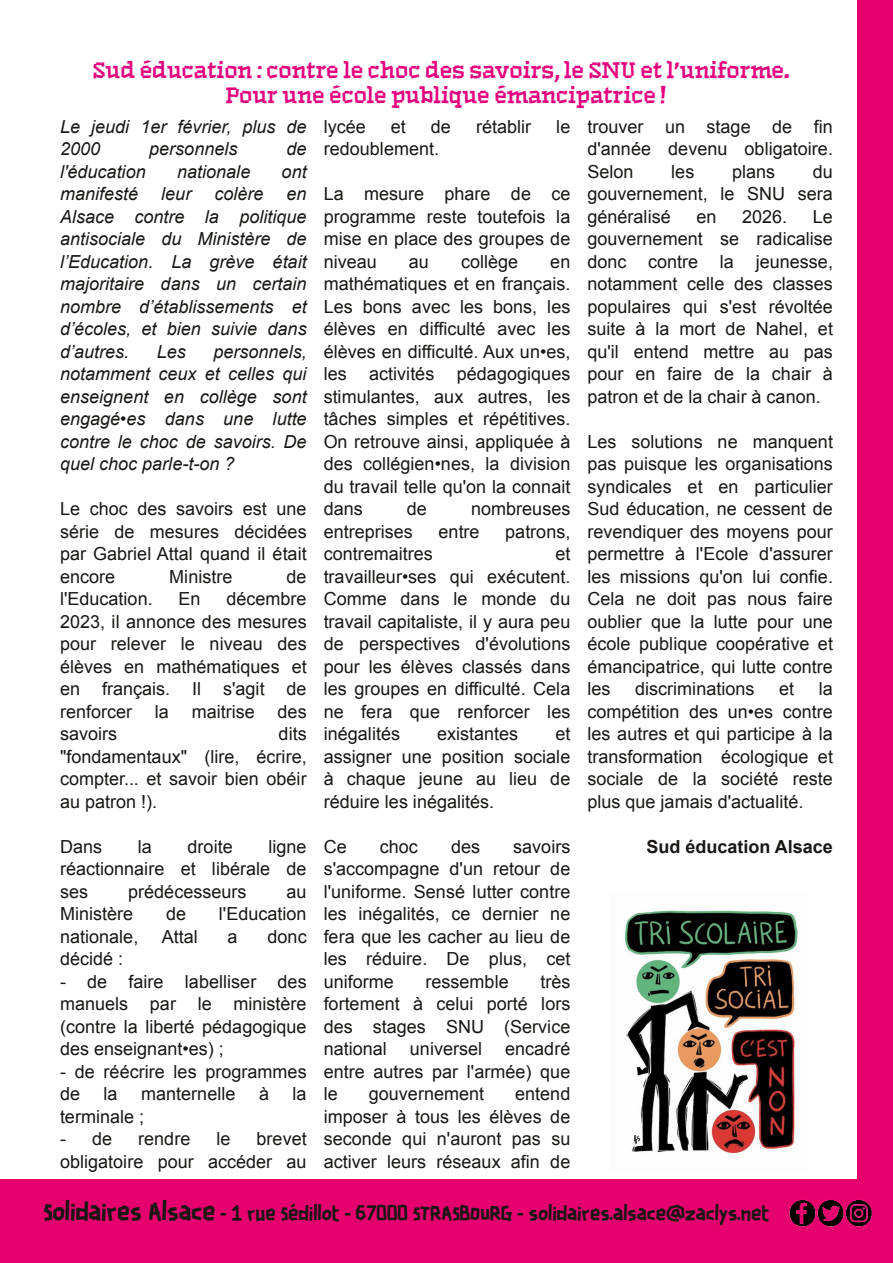
<style>
.page{position:relative;width:893px;height:1263px;background:#fff}
.page>*{position:absolute;margin:0;border:0;box-sizing:border-box;transform-origin:0 0}
.t1{font:22.5px/25.5px "Solidairesapieds";color:#e5007d;text-align:center}
.t2{font:18px/22.5px "Arial";color:#181715;text-align:justify}
.t3{font:italic 18px/22.5px "Arial";color:#181715;text-align:justify}
.t4{font:18px "Scotchlidaires";color:#181715}
.t5{font:700 18px "Arial";color:#181715}
.s1{font-size:22.5px}
</style>
<div class="page">
<div style="left:858px;top:0;width:35px;height:1181px;background:#e5006e"></div>
<div style="left:0;top:1178px;width:893px;height:85px;background:#e5006e"></div>
<img style="left:789px;top:1200px;width:83px;height:27px">
<img style="left:624px;top:910px;width:175px;height:244px">
<p class="t1" style="left:93px;top:59px;width:698px">Sud éducation : contre le choc des savoirs, le SNU et l'uniforme.<br>Pour une école publique émancipatrice !</p>
<p class="t3" style="left:60px;top:115px;width:248px">Le jeudi 1er février, plus de<br>2000</p>
<p class="t2" style="left:587px;top:115px;width:247px">trouver un stage de fin d'année devenu obligatoire.<br>Selon</p>
<p class="t2" style="left:324px;top:115px;width:44px">lycée</p>
<p class="t2" style="left:391px;top:115px;width:17px">et</p>
<p class="t2" style="left:431px;top:115px;width:22px">de</p>
<p class="t2" style="left:476px;top:115px;width:57px">rétablir</p>
<p class="t2" style="left:556px;top:115px;width:16px">le</p>
<p class="t2" style="left:324px;top:138px;width:117px">redoublement.</p>
<p class="t2" style="left:324px;top:183px;width:248px">La mesure phare de ce programme reste toutefois la mise en place des groupes de niveau</p>
<p class="t3" style="left:149px;top:138px;width:90px">personnels</p>
<p class="t3" style="left:287px;top:138px;width:22px">de</p>
<p class="t3" style="left:60px;top:160px;width:87px">l'éducation</p>
<p class="t3" style="left:177px;top:160px;width:75px">nationale</p>
<p class="t3" style="left:282px;top:160px;width:27px">ont</p>
<p class="t3" style="left:60px;top:183px;width:80px">manifesté</p>
<p class="t3" style="left:161px;top:183px;width:32px">leur</p>
<p class="t3" style="left:214px;top:183px;width:51px">colère</p>
<p class="t2" style="left:587px;top:160px;width:247px;text-indent:225px">du gouvernement, le SNU sera généralisé</p>
<p class="t2" style="left:671px;top:160px;width:25px">les</p>
<p class="t2" style="left:732px;top:160px;width:45px">plans</p>
<p class="t3" style="left:60px;top:183px;width:248px;text-indent:227px">en Alsace contre la politique antisociale du Ministère de l’Education. La grève était majoritaire dans un certain nombre d’établissements et d’écoles, et bien suivie dans d’autres.</p>
<p class="t2" style="left:696px;top:205px;width:22px">en</p>
<p class="t2" style="left:742px;top:205px;width:47px">2026.</p>
<p class="t2" style="left:587px;top:205px;width:247px;text-indent:225px">Le gouvernement se radicalise donc contre la jeunesse, notamment celle des classes populaires qui s'est révoltée suite à la mort de Nahel, et qu'il entend mettre au pas pour en faire de la chair à patron et de la chair à canon.</p>
<p class="t2" style="left:587px;top:430px;width:247px">Les solutions ne manquent pas puisque les organisations syndicales et en particulier Sud éducation, ne cessent de revendiquer des moyens pour permettre à l'Ecole d'assurer les missions qu'on lui confie.<br>Cela ne doit pas nous faire oublier que la lutte pour une école publique coopérative et émancipatrice, qui lutte contre les</p>
<p class="t2" style="left:409px;top:250px;width:22px">au</p>
<p class="t2" style="left:461px;top:250px;width:59px">collège</p>
<p class="t2" style="left:324px;top:250px;width:248px;text-indent:227px">en mathématiques et en français.<br>Les bons avec les bons, les élèves en difficulté avec les élèves en difficulté. Aux un•es, les activités pédagogiques stimulantes, aux autres, les tâches simples et répétitives.<br>On retrouve ainsi, appliquée à des collégien•nes, la division du travail telle qu'on la connait dans</p>
<p class="t3" style="left:60px;top:340px;width:248px;text-indent:153px">personnels, notamment ceux et celles qui enseignent en collège sont engagé•es dans une lutte contre le choc de savoirs. De quel choc parle-t-on ?</p>
<p class="t2" style="left:60px;top:498px;width:248px">Le choc des savoirs est une série de mesures décidées par Gabriel Attal quand il était encore</p>
<p class="t3" style="left:157px;top:340px;width:31px">Les</p>
<p class="t2" style="left:407px;top:498px;width:22px">de</p>
<p class="t2" style="left:471px;top:498px;width:101px">nombreuses</p>
<p class="t2" style="left:324px;top:520px;width:91px">entreprises</p>
<p class="t2" style="left:439px;top:520px;width:43px">entre</p>
<p class="t2" style="left:505px;top:520px;width:67px">patrons,</p>
<p class="t2" style="left:324px;top:543px;width:111px">contremaitres</p>
<p class="t2" style="left:324px;top:543px;width:248px;text-indent:232px">et travailleur•ses qui exécutent.<br>Comme dans le monde du travail capitaliste, il y aura peu de perspectives d'évolutions pour les élèves classés dans les groupes en difficulté. Cela ne fera que renforcer les inégalités</p>
<p class="t2" style="left:169px;top:565px;width:65px">Ministre</p>
<p class="t2" style="left:287px;top:565px;width:22px">de</p>
<p class="t2" style="left:60px;top:588px;width:248px;text-indent:166px">décembre 2023, il annonce des mesures pour relever le niveau des élèves en mathématiques et en français. Il s'agit de renforcer</p>
<p class="t2" style="left:60px;top:588px;width:94px">l'Education.</p>
<p class="t2" style="left:179px;top:588px;width:24px">En</p>
<p class="t2" style="left:587px;top:678px;width:247px;text-indent:231px">la compétition des un•es contre les autres et qui participe à la transformation écologique et sociale de la société reste plus que jamais d'actualité.</p>
<p class="t5" style="left:647px;top:836px;width:188px">Sud éducation Alsace</p>
<p class="t2" style="left:635px;top:678px;width:121px">discriminations</p>
<p class="t2" style="left:779px;top:678px;width:17px">et</p>
<p class="t2" style="left:155px;top:700px;width:16px">la</p>
<p class="t2" style="left:192px;top:700px;width:65px">maitrise</p>
<p class="t2" style="left:278px;top:700px;width:31px">des</p>
<p class="t2" style="left:60px;top:723px;width:59px">savoirs</p>
<p class="t2" style="left:60px;top:723px;width:248px;text-indent:219px">dits "fondamentaux" (lire, écrire, compter... et savoir bien obéir au patron !).</p>
<p class="t2" style="left:60px;top:835px;width:44px">Dans</p>
<p class="t2" style="left:138px;top:835px;width:16px">la</p>
<p class="t2" style="left:188px;top:835px;width:47px">droite</p>
<p class="t2" style="left:437px;top:723px;width:83px">existantes</p>
<p class="t2" style="left:324px;top:723px;width:248px;text-indent:232px">et assigner une position sociale à chaque jeune au lieu de réduire les inégalités.</p>
<p class="t2" style="left:324px;top:835px;width:25px">Ce</p>
<p class="t2" style="left:380px;top:835px;width:40px">choc</p>
<p class="t2" style="left:451px;top:835px;width:31px">des</p>
<p class="t2" style="left:60px;top:835px;width:248px;text-indent:208px">ligne réactionnaire et libérale de ses</p>
<p class="t2" style="left:324px;top:835px;width:248px;text-indent:190px">savoirs s'accompagne d'un retour de l'uniforme. Sensé lutter contre les inégalités, ce dernier ne fera que les cacher au lieu de les réduire. De plus, cet uniforme</p>
<p class="t2" style="left:128px;top:880px;width:120px">prédécesseurs</p>
<p class="t2" style="left:287px;top:880px;width:22px">au</p>
<p class="t2" style="left:60px;top:903px;width:75px">Ministère</p>
<p class="t2" style="left:166px;top:903px;width:22px">de</p>
<p class="t2" style="left:219px;top:903px;width:89px">l'Education</p>
<p class="t2" style="left:60px;top:925px;width:80px">nationale,</p>
<p class="t2" style="left:162px;top:925px;width:37px">Attal</p>
<p class="t2" style="left:228px;top:925px;width:12px">a</p>
<p class="t2" style="left:268px;top:925px;width:41px">donc</p>
<p class="t2" style="left:60px;top:948px;width:65px">décidé :</p>
<p class="t2" style="left:60px;top:970px;width:248px">- de faire labelliser des manuels par le ministère (contre la liberté pédagogique des enseignant•es) ;</p>
<p class="t2" style="left:60px;top:1060px;width:248px">- de réécrire les programmes de</p>
<p class="t2" style="left:324px;top:970px;width:248px;text-indent:217px">très fortement à celui porté lors des stages SNU (Service national</p>
<p class="t2" style="left:425px;top:970px;width:85px">ressemble</p>
<p class="t2" style="left:324px;top:1038px;width:248px;text-indent:181px">encadré entre autres par l'armée) que le</p>
<p class="t2" style="left:410px;top:1038px;width:74px">universel</p>
<p class="t2" style="left:104px;top:1083px;width:16px">la</p>
<p class="t2" style="left:141px;top:1083px;width:96px">manternelle</p>
<p class="t2" style="left:259px;top:1083px;width:12px">à</p>
<p class="t2" style="left:293px;top:1083px;width:16px">la</p>
<p class="t2" style="left:60px;top:1105px;width:86px">terminale ;</p>
<p class="t2" style="left:60px;top:1128px;width:54px">- de</p>
<p class="t2" style="left:138px;top:1128px;width:54px">rendre</p>
<p class="t2" style="left:216px;top:1128px;width:16px">le</p>
<p class="t2" style="left:324px;top:1083px;width:248px;text-indent:191px">entend imposer à tous les élèves de seconde qui n'auront pas su activer leurs réseaux afin de</p>
<p class="t2" style="left:369px;top:1083px;width:117px">gouvernement</p>
<p class="t2" style="left:60px;top:1128px;width:248px;text-align:right">brevet<br>obligatoire pour accéder au</p>
<p class="t4" style="left:43px;top:1205px;width:727px"><span class="s1">Solidaires Alsace</span> - 1 rue Sédillot - 67000 STRASBOURG - solidaires.alsace@zaclys.net</p>
</div>
